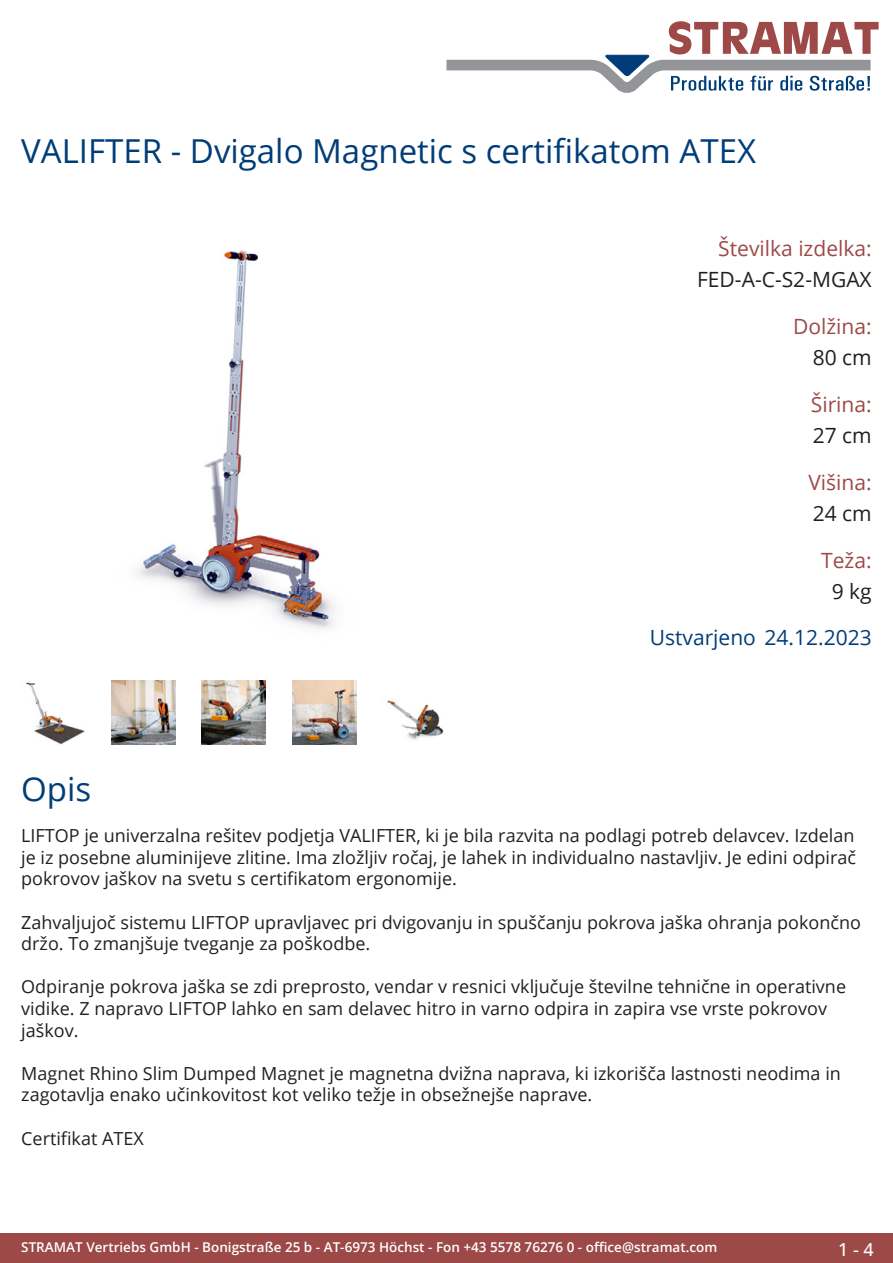
<style>
.page{position:relative;width:893px;height:1263px;background:#fff}
.page>*{position:absolute;margin:0;border:0;box-sizing:border-box;transform-origin:0 0}
.Produkttitel{font:33px "Open Sans";color:#003d78}
.TechDaten_Überschrif{font:21px "Open Sans";color:#9c4948}
.TechDaten_Inhalt{font:21px "Open Sans";color:#231f20}
.Erstellungsdatum{font:21px "Open Sans";color:#003d78}
.Beschreibung_Text{font:18px/21.6px "Open Sans";color:#231f20}
.t1{font:500 18px "Open Sans";color:#fff}
.t2{font:600 13.5px "Open Sans";color:#fff}
</style>
<div class="page">
<div style="left:0;top:1233px;width:893px;height:30px;background:#9c4948"></div>
<svg style="left:446px;top:21px;width:433px;height:72px"></svg>
<img style="left:136px;top:250px;width:199px;height:379px">
<img style="left:24px;top:682px;width:61px;height:62px">
<img style="left:112px;top:680px;width:63px;height:64px">
<img style="left:202px;top:680px;width:64px;height:64px">
<img style="left:292px;top:680px;width:64px;height:64px">
<img style="left:387px;top:700px;width:57px;height:40px">
<p class="Produkttitel" style="left:21px;top:128px;width:736px">VALIFTER - Dvigalo Magnetic s certifikatom ATEX</p>
<p class="TechDaten_Überschrif" style="left:718px;top:234px;width:155px">Številka izdelka:</p>
<p class="TechDaten_Inhalt" style="left:697px;top:265px;width:176px">FED-A-C-S2-MGAX</p>
<p class="TechDaten_Überschrif" style="left:793px;top:312px;width:80px">Dolžina:</p>
<p class="TechDaten_Inhalt" style="left:813px;top:343px;width:61px">80 cm</p>
<p class="TechDaten_Überschrif" style="left:811px;top:390px;width:62px">Širina:</p>
<p class="TechDaten_Inhalt" style="left:813px;top:421px;width:61px">27 cm</p>
<p class="TechDaten_Überschrif" style="left:808px;top:468px;width:65px">Višina:</p>
<p class="TechDaten_Inhalt" style="left:813px;top:499px;width:61px">24 cm</p>
<p class="TechDaten_Überschrif" style="left:821px;top:546px;width:52px">Teža:</p>
<p class="TechDaten_Inhalt" style="left:832px;top:577px;width:42px">9 kg</p>
<p class="Erstellungsdatum" style="left:650px;top:623px;width:223px">Ustvarjeno 24.12.2023</p>
<p class="Produkttitel" style="left:21px;top:766px;width:72px">Opis</p>
<p class="Beschreibung_Text" style="left:21px;top:824px;width:836px;text-align:justify">LIFTOP je univerzalna rešitev podjetja VALIFTER, ki je bila razvita na podlagi potreb delavcev. Izdelan je iz posebne aluminijeve zlitine. Ima zložljiv ročaj, je lahek in individualno nastavljiv. Je edini odpirač pokrovov jaškov na svetu s certifikatom ergonomije.</p>
<p class="Beschreibung_Text" style="left:21px;top:911px;width:841px">Zahvaljujoč sistemu LIFTOP upravljavec pri dvigovanju in spuščanju pokrova jaška ohranja pokončno držo. To zmanjšuje tveganje za poškodbe.</p>
<p class="Beschreibung_Text" style="left:21px;top:975px;width:826px">Odpiranje pokrova jaška se zdi preprosto, vendar v resnici vključuje številne tehnične in operativne vidike. Z napravo LIFTOP lahko en sam delavec hitro in varno odpira in zapira vse vrste pokrovov jaškov.</p>
<p class="Beschreibung_Text" style="left:21px;top:1062px;width:821px">Magnet Rhino Slim Dumped Magnet je magnetna dvižna naprava, ki izkorišča lastnosti neodima in zagotavlja enako učinkovitost kot veliko težje in obsežnejše naprave.</p>
<p class="Beschreibung_Text" style="left:21px;top:1127px;width:124px">Certifikat ATEX</p>
<p class="t2" style="left:21px;top:1238px;width:698px">STRAMAT Vertriebs GmbH - Bonigstraße 25 b - AT-6973 Höchst - Fon +43 5578 76276 0 - office@stramat.com</p>
<p class="t1" style="left:838px;top:1237px;width:37px">1 - 4</p>
</div>
